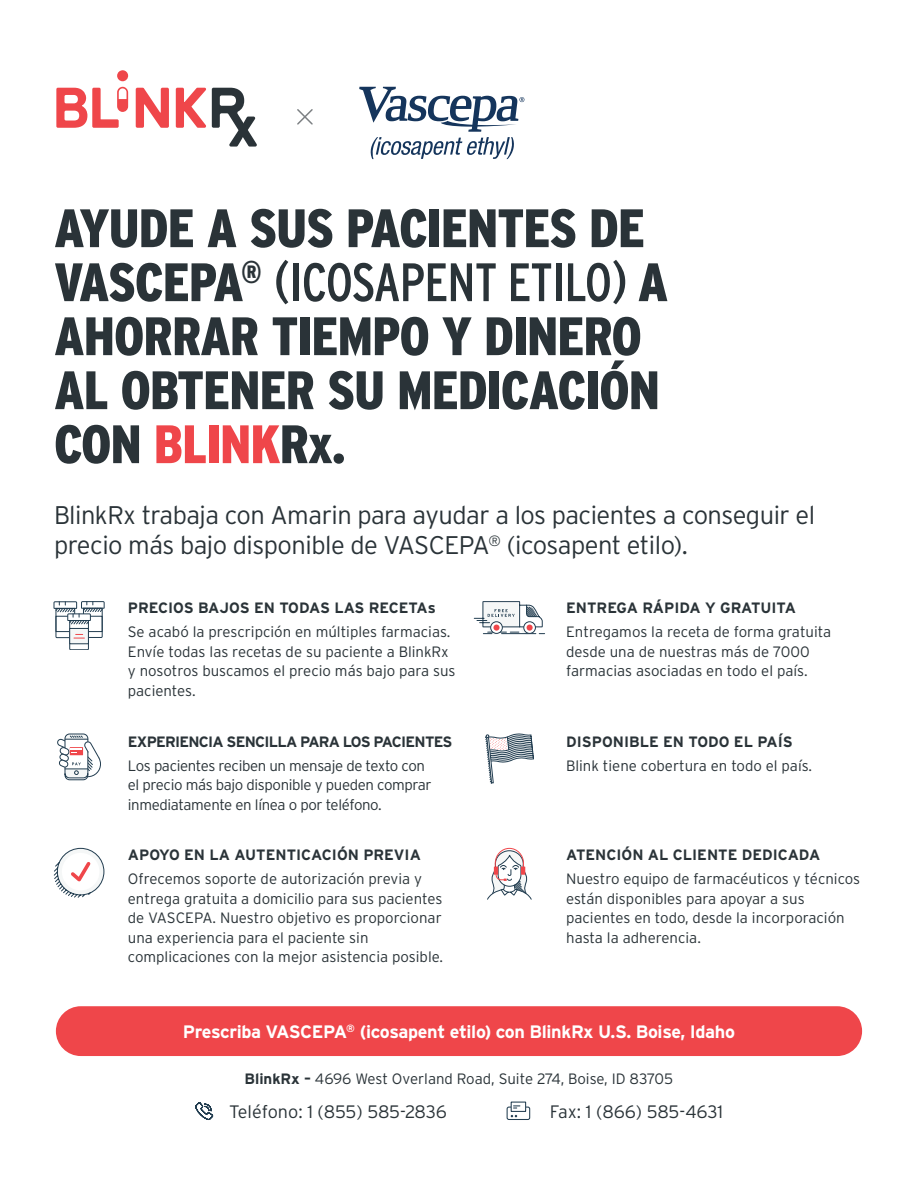
<style>
.page{position:relative;width:918px;height:1188px;background:#fff}
.page>*{position:absolute;margin:0;border:0;box-sizing:border-box;transform-origin:0 0}
.t1{font:900 54px/54px "Interstate Cond";letter-spacing:-.02em;color:#2a3338}
.t2{font:300 25.5px/30px "Interstate";letter-spacing:-.02em;color:#2a3338}
.t3{font:700 18px "Interstate";letter-spacing:-.02em;color:#fff}
.body_copy{font:300 18px "Interstate";letter-spacing:-.01em;color:#2a3338}
.body_copy-2{font:300 15px/19.5px "Interstate";color:#2a3338}
.body_header{font:700 15px "Interstate";color:#2a3338}
.body_copy-3{font:300 15px/19.5px "Interstate";letter-spacing:-.025em;color:#2a3338}
.body_header-2{font:700 15px "Interstate";letter-spacing:-.05em;color:#2a3338}
.s1{font-weight:400}
.s2{color:#ef464a}
.s3{font-weight:700}
</style>
<div class="page">
<svg style="left:359px;top:87px;width:165px;height:72px"></svg>
<div style="left:56px;top:1006px;width:806px;height:50px;background:#ef464a;border-radius:25px"></div>
<svg style="left:136px;top:88px;width:33px;height:40px"></svg>
<div style="left:117px;top:70px;width:11px;height:11px;background:#ef464a;border-radius:50%"></div>
<svg style="left:56px;top:87px;width:72px;height:41px"></svg>
<svg style="left:176px;top:88px;width:81px;height:59px"></svg>
<svg style="left:54px;top:601px;width:50px;height:49px"></svg>
<svg style="left:57px;top:734px;width:44px;height:46px"></svg>
<svg style="left:54px;top:848px;width:50px;height:50px"></svg>
<svg style="left:487px;top:848px;width:45px;height:52px"></svg>
<svg style="left:485px;top:733px;width:49px;height:51px"></svg>
<svg style="left:474px;top:601px;width:71px;height:34px"></svg>
<svg style="left:195px;top:1102px;width:18px;height:18px"></svg>
<div style="left:507px;top:1107px;width:23px;height:13px;border:1px solid #223d50;border-radius:2px"></div>
<div style="left:511px;top:1102px;width:15px;height:9px;background:#fff"></div>
<div style="left:511px;top:1102px;width:15px;height:10px;border:1px solid #223d50"></div>
<svg style="left:511px;top:1115px;width:6px;height:2px"></svg>
<svg style="left:514px;top:1105px;width:6px;height:4px"></svg>
<svg style="left:297px;top:109px;width:16px;height:16px"></svg>
<h2 class="t1" style="left:54px;top:200px;width:616px">AYUDE A SUS PACIENTES DE<br>VASCEPA<sup>®</sup> <span class="s1">(ICOSAPENT ETILO)</span> A<br>AHORRAR TIEMPO Y DINERO<br>AL OBTENER SU MEDICACIÓN<br>CON <span class="s2">BLINK</span>Rx.</h2>
<h2 class="t2" style="left:54px;top:499px;width:763px">BlinkRx trabaja con Amarin para ayudar a los pacientes a conseguir el precio más bajo disponible de VASCEPA<sup>®</sup> (icosapent etilo).</h2>
<p class="body_header" style="left:128px;top:597px;width:310px">PRECIOS BAJOS EN TODAS LAS RECETAs</p>
<p class="body_copy-2" style="left:128px;top:622px;width:329px">Se acabó la prescripción en múltiples farmacias.<br>Envíe todas las recetas de su paciente a BlinkRx y nosotros buscamos el precio más bajo para sus pacientes.</p>
<p class="body_header-2" style="left:128px;top:730px;width:326px">EXPERIENCIA SENCILLA PARA LOS PACIENTES</p>
<p class="body_copy-3" style="left:128px;top:755px;width:305px">Los pacientes reciben un mensaje de texto con el precio más bajo disponible y pueden comprar inmediatamente en línea o por teléfono.</p>
<p class="body_header" style="left:128px;top:844px;width:295px">APOYO EN LA AUTENTICACIÓN PREVIA</p>
<p class="body_copy-2" style="left:128px;top:868px;width:317px">Ofrecemos soporte de autorización previa y entrega gratuita a domicilio para sus pacientes de VASCEPA. Nuestro objetivo es proporcionar una experiencia para el paciente sin complicaciones con la mejor asistencia posible.</p>
<p class="body_header" style="left:566px;top:597px;width:231px">ENTREGA RÁPIDA Y GRATUITA</p>
<p class="body_copy-2" style="left:566px;top:622px;width:267px">Entregamos la receta de forma gratuita desde una de nuestras más de 7000 farmacias asociadas en todo el país.</p>
<p class="body_header" style="left:566px;top:730px;width:228px">DISPONIBLE EN TODO EL PAÍS</p>
<p class="body_copy-2" style="left:566px;top:755px;width:248px">Blink tiene cobertura en todo el país.</p>
<p class="body_header" style="left:566px;top:844px;width:256px">ATENCIÓN AL CLIENTE DEDICADA</p>
<p class="body_copy-2" style="left:566px;top:868px;width:296px">Nuestro equipo de farmacéuticos y técnicos están disponibles para apoyar a sus pacientes en todo, desde la incorporación hasta la adherencia.</p>
<h2 class="t3" style="left:183px;top:1019px;width:554px">Prescriba VASCEPA<sup>®</sup> (icosapent etilo) con BlinkRx U.S. Boise, Idaho</h2>
<p class="body_copy-2" style="left:245px;top:1068px;width:430px"><span class="s3">BlinkRx –</span> 4696 West Overland Road, Suite 274, Boise, ID 83705</p>
<p class="body_copy" style="left:229px;top:1099px;width:219px">Teléfono: 1 (855) 585-2836</p>
<p class="body_copy" style="left:550px;top:1099px;width:175px">Fax: 1 (866) 585-4631</p>
</div>
